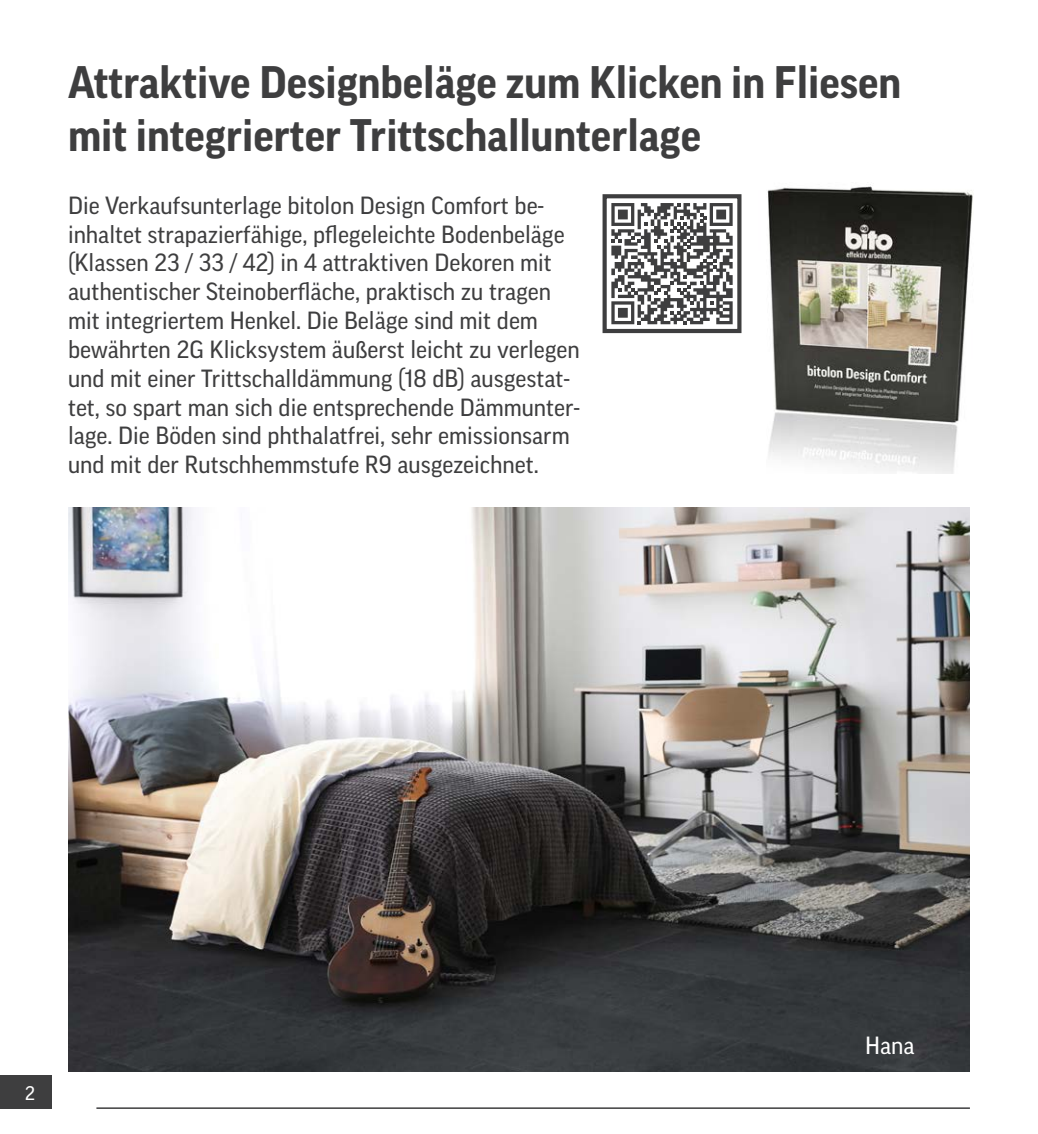
<style>
.page{position:relative;width:1038px;height:1134px;background:#fff}
.page>*{position:absolute;margin:0;border:0;box-sizing:border-box;transform-origin:0 0}
.Head{font:700 44px/52.8px "Good Pro";color:#3e3e3f}
.t1{font:24px/28.8px "Good Pro";color:#3e3e3f}
.t2{font:24px "Good Pro";color:#fff}
.t3{font:19px "Good Pro";color:#fff}
</style>
<div class="page">
<img style="left:68px;top:507px;width:901px;height:564px">
<img style="left:767px;top:184px;width:206px;height:289px">
<div style="left:602px;top:194px;width:139px;height:139px;border:4px solid #3e3e3f"></div>
<svg style="left:611px;top:203px;width:121px;height:122px"></svg>
<div style="left:0;top:1076px;width:51px;height:33px;background:#3e3e3f"></div>
<hr style="left:96px;top:1107px;width:873px;height:2px;background:#3e3e3f">
<p class="Head" style="left:68px;top:56px;width:834px">Attraktive Designbeläge zum Klicken in Fliesen mit integrierter Trittschallunterlage</p>
<p class="t1" style="left:68px;top:191px;width:513px">Die Verkaufsunterlage bitolon Design Comfort be&shy;inhaltet strapazierfähige, pflegeleichte Bodenbeläge (Klassen 23 / 33 / 42) in 4 attraktiven Dekoren mit authentischer Steinoberfläche, praktisch zu tragen mit integriertem Henkel. Die Beläge sind mit dem bewährten 2G Klicksystem äußerst leicht zu verlegen und mit einer Trittschalldämmung (18 dB) ausgestat&shy;tet, so spart man sich die entsprechende Dämmunter&shy;lage. Die Böden sind phthalatfrei, sehr emissionsarm und mit der Rutschhemmstufe R9 ausgezeichnet.</p>
<p class="t3" style="left:25px;top:1082px;width:12px">2</p>
<p class="t2" style="left:865px;top:1031px;width:51px">Hana</p>
</div>
